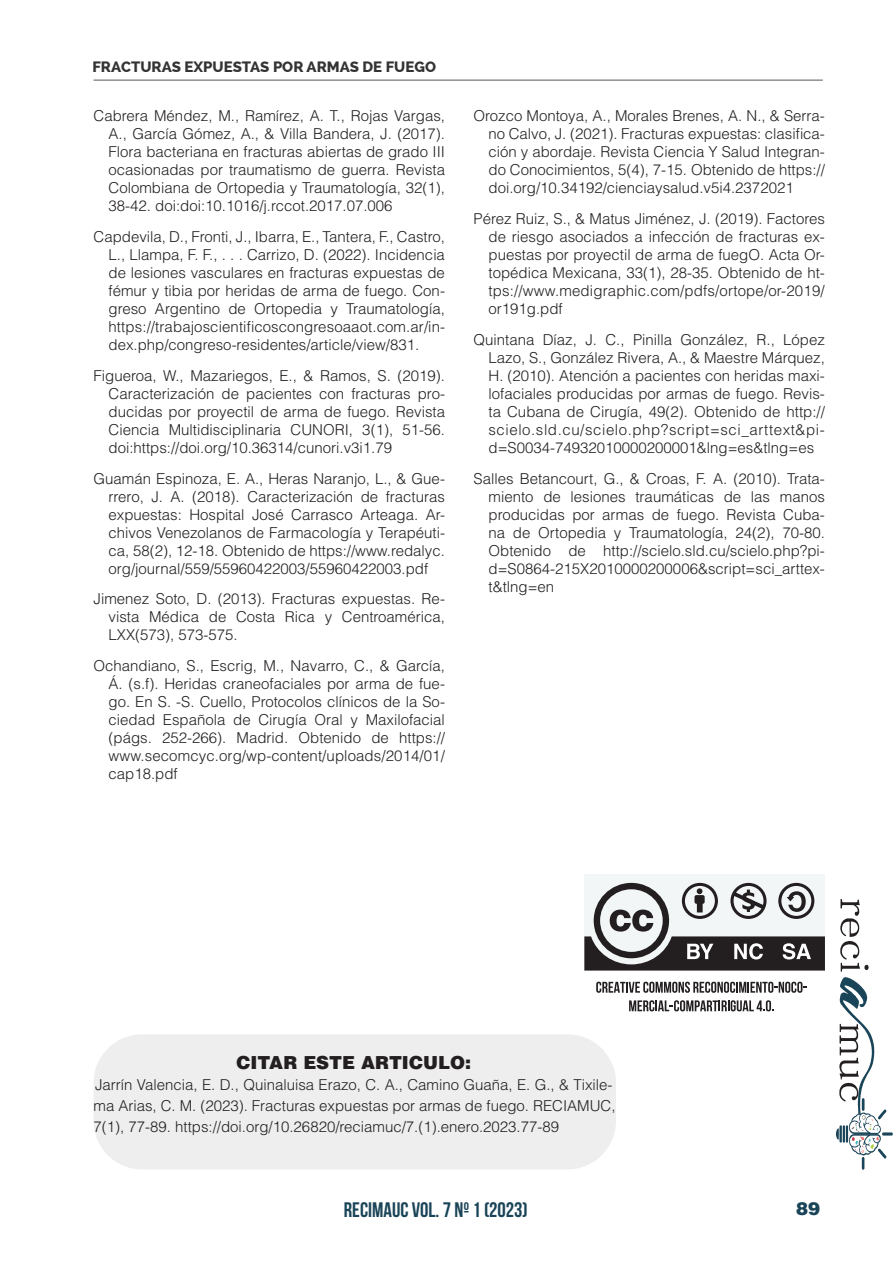
<style>
.page{position:relative;width:893px;height:1263px;background:#fff}
.page>*{position:absolute;margin:0;border:0;box-sizing:border-box;transform-origin:0 0}
.t1{font:700 21px "Bebas Neue";color:#1a4458}
.t2{font:900 18px "Helvetica LT Std";color:#231f20}
.t3{font:900 18px "Helvetica LT Std";color:#1a4458}
.t4{font:300 15px/18px "Helvetica LT Std";color:#231f20;text-align:justify}
.t5{font:800 15px "Raleway";color:#333}
</style>
<div class="page">
<hr style="left:94px;top:80px;width:729px;height:1px;background:#545557">
<svg style="left:836px;top:899px;width:57px;height:271px"></svg>
<div style="left:94px;top:1034px;width:522px;height:135px;background:#edeeed;border-radius:49px"></div>
<svg style="left:596px;top:982px;width:211px;height:11px"></svg>
<svg style="left:629px;top:1000px;width:145px;height:11px"></svg>
<div style="left:584px;top:874px;width:241px;height:96px;background:#f3f6f7"></div>
<svg style="left:584px;top:883px;width:241px;height:87px"></svg>
<p class="t5" style="left:92px;top:59px;width:345px">FRACTURAS EXPUESTAS POR ARMAS DE FUEGO</p>
<p class="t4" style="left:109px;top:107px;width:338px;text-indent:-15px">Cabrera Méndez, M., Ramírez, A. T., Rojas Vargas, A., García Gómez, A., &amp; Villa Bandera, J. (2017).<br>Flora bacteriana en fracturas abiertas de grado III ocasionadas por traumatismo de guerra. Revista Colombiana de Ortopedia y Traumatología, 32(1), 38-42. doi:doi:10.1016/j.rccot.2017.07.006</p>
<p class="t4" style="left:109px;top:228px;width:338px;text-indent:-15px">Capdevila, D., Fronti, J., Ibarra, E., Tantera, F., Castro, L., Llampa, F. F., . . . Carrizo, D. (2022). Incidencia de lesiones vasculares en fracturas expuestas de fémur y tibia por heridas de arma de fuego. Con&shy;greso Argentino de Ortopedia y Traumatología, https://trabajoscientificoscongresoaaot.com.ar/in&shy;dex.php/congreso-residentes/article/view/831.</p>
<p class="t4" style="left:109px;top:366px;width:338px;text-indent:-15px">Figueroa, W., Mazariegos, E., &amp; Ramos, S. (2019).<br>Caracterización de pacientes con fracturas pro&shy;ducidas por proyectil de arma de fuego. Revista Ciencia Multidisciplinaria CUNORI, 3(1), 51-56. doi:https://doi.org/10.36314/cunori.v3i1.79</p>
<p class="t4" style="left:109px;top:469px;width:338px;text-indent:-15px">Guamán Espinoza, E. A., Heras Naranjo, L., &amp; Gue&shy;rrero, J. A. (2018). Caracterización de fracturas expuestas: Hospital José Carrasco Arteaga. Ar&shy;chivos Venezolanos de Farmacología y Terapéuti&shy;ca, 58(2), 12-18. Obtenido de https://www.redalyc. org/journal/559/55960422003/55960422003.pdf</p>
<p class="t4" style="left:109px;top:590px;width:338px;text-indent:-15px">Jimenez Soto, D. (2013). Fracturas expuestas. Re&shy;vista Médica de Costa Rica y Centroamérica, LXX(573), 573-575.</p>
<p class="t4" style="left:109px;top:657px;width:338px;text-indent:-15px">Ochandiano, S., Escrig, M., Navarro, C., &amp; García, Á. (s.f). Heridas craneofaciales por arma de fue&shy;go. En S. -S. Cuello, Protocolos clínicos de la So&shy;ciedad Española de Cirugía Oral y Maxilofacial (págs. 252-266). Madrid. Obtenido de https:// www.secomcyc.org/wp-content/uploads/2014/01/ cap18.pdf</p>
<p class="t4" style="left:488px;top:107px;width:338px;text-indent:-15px">Orozco Montoya, A., Morales Brenes, A. N., &amp; Serra&shy;no Calvo, J. (2021). Fracturas expuestas: clasifica&shy;ción y abordaje. Revista Ciencia Y Salud Integran&shy;do Conocimientos, 5(4), 7-15. Obtenido de https:// doi.org/10.34192/cienciaysalud.v5i4.2372021</p>
<p class="t4" style="left:488px;top:210px;width:338px;text-indent:-15px">Pérez Ruiz, S., &amp; Matus Jiménez, J. (2019). Factores de riesgo asociados a infección de fracturas ex&shy;puestas por proyectil de arma de fuegO. Acta Or&shy;topédica Mexicana, 33(1), 28-35. Obtenido de ht&shy;tps://www.medigraphic.com/pdfs/ortope/or-2019/ or191g.pdf</p>
<p class="t4" style="left:488px;top:330px;width:338px;text-indent:-15px">Quintana Díaz, J. C., Pinilla González, R., López Lazo, S., González Rivera, A., &amp; Maestre Márquez, H. (2010). Atención a pacientes con heridas maxi&shy;lofaciales producidas por armas de fuego. Revis&shy;ta Cubana de Cirugía, 49(2). Obtenido de http:// scielo.sld.cu/scielo.php?script=sci_arttext&amp;pi&shy;d=S0034-74932010000200001&amp;lng=es&amp;tlng=es</p>
<p class="t4" style="left:488px;top:469px;width:338px;text-indent:-15px">Salles Betancourt, G., &amp; Croas, F. A. (2010). Trata&shy;miento de lesiones traumáticas de las manos producidas por armas de fuego. Revista Cuba&shy;na de Ortopedia y Traumatología, 24(2), 70-80.<br>Obtenido de http://scielo.sld.cu/scielo.php?pi&shy;d=S0864-215X2010000200006&amp;script=sci_arttex&shy;t&amp;tlng=en</p>
<p class="t2" style="left:237px;top:1050px;width:236px">CITAR ESTE ARTICULO:</p>
<p class="t4" style="left:94px;top:1074px;width:523px;line-height:21px;text-align:left">Jarrín Valencia, E. D., Quinaluisa Erazo, C. A., Camino Guaña, E. G., &amp; Tixile&shy;ma Arias, C. M. (2023). Fracturas expuestas por armas de fuego. RECIAMUC,<br>7(1), 77-89. https://doi.org/10.26820/reciamuc/7.(1).enero.2023.77-89</p>
<h1 class="t1" style="left:344px;top:1198px;width:185px">RECIMAUC VOL. 7 Nº 1 (2023)</h1>
<p class="t3" style="left:796px;top:1197px;width:26px">89</p>
</div>
